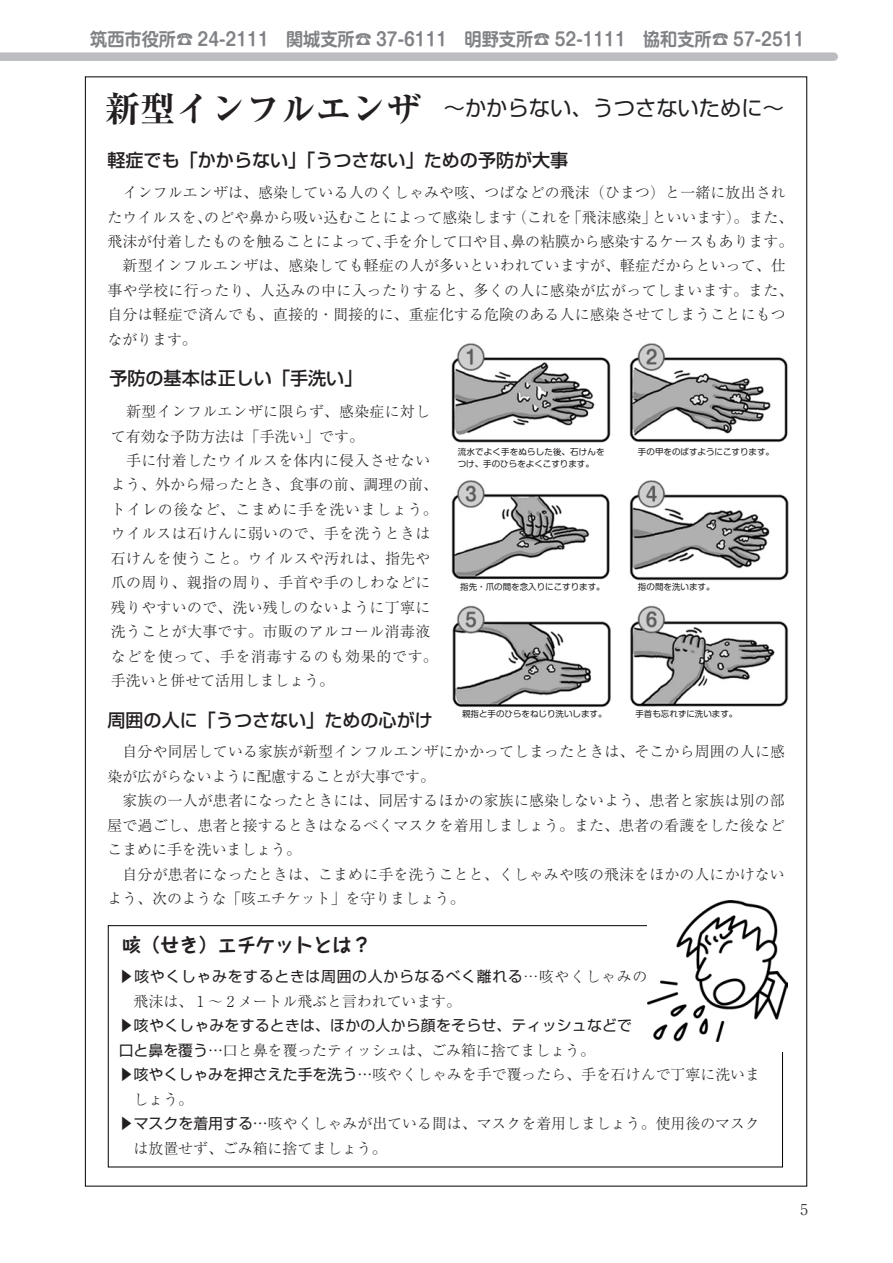
<style>
.page{position:relative;width:893px;height:1263px;background:#fff}
.page>*{position:absolute;margin:0;border:0;box-sizing:border-box;transform-origin:0 0}
.t1{font:21.3px "Shin Go Pr 6";color:#231f20}
.t2{font:700 19.2px "Taka Hand Std";color:#231f20}
.t3{font:500 18px "Shin Go Pro";color:#231f20}
.t4{font:700 18px "Shin M Go Pro De";color:#808285;scale:.95 1}
.t5{font:300 14.85px/24.5px "Ryumin Pro";letter-spacing:.01em;color:#231f20}
.t6{font:14.85px "Shin Go Pro";letter-spacing:.015em;color:#231f20}
.t7{font:14.85px "Shin Go Pro";letter-spacing:.045em;color:#231f20}
.t8{font:8.55px "Shin M Go Pro";color:#231f20}
.t9{font:8.55px/11.7px "Shin M Go Pro";letter-spacing:.02em;color:#231f20}
.s1{font-family:"Ryumin Pro";font-weight:700;font-stretch:expanded;font-size:35.1px}
.s2{font-family:"Ryumin Pro";font-weight:300}
.s3{font-family:"Shin Go Pro";font-weight:400}
</style>
<div class="page">
<div style="left:0;top:52px;width:834px;height:9px;background:#bcbdc0"></div>
<img style="left:451px;top:343px;width:338px;height:364px">
<img style="left:647px;top:901px;width:141px;height:140px">
<p class="t4" style="left:90px;top:25px;width:753px">筑西市役所☎ 24-2111　関城支所☎ 37-6111　明野支所☎ 52-1111　協和支所☎ 57-2511</p>
<h1 class="t1" style="left:105px;top:91px;width:680px"><span class="s1">新型インフルエンザ</span> ～かからない、うつさないために～</h1>
<p class="t3" style="left:108px;top:145px;width:462px">軽症でも「かからない」「うつさない」ための予防が大事</p>
<p class="t5" style="left:108px;top:179px;width:687px">　インフルエンザは、感染している人のくしゃみや咳、つばなどの飛沫（ひまつ）と一緒に放出されたウイルスを、のどや鼻から吸い込むことによって感染します（これを「飛沫感染」といいます）。また、飛沫が付着したものを触ることによって、手を介して口や目、鼻の粘膜から感染するケースもあります。　新型インフルエンザは、感染しても軽症の人が多いといわれていますが、軽症だからといって、仕事や学校に行ったり、人込みの中に入ったりすると、多くの人に感染が広がってしまいます。また、自分は軽症で済んでも、直接的・間接的に、重症化する危険のある人に感染させてしまうことにもつながります。</p>
<p class="t3" style="left:109px;top:363px;width:254px">予防の基本は正しい「手洗い」</p>
<p class="t5" style="left:111px;top:398px;width:328px">　新型インフルエンザに限らず、感染症に対して有効な予防方法は「手洗い」です。<br>　手に付着したウイルスを体内に侵入させないよう、外から帰ったとき、食事の前、調理の前、トイレの後など、こまめに手を洗いましょう。ウイルスは石けんに弱いので、手を洗うときは石けんを使うこと。ウイルスや汚れは、指先や爪の周り、親指の周り、手首や手のしわなどに残りやすいので、洗い残しのないように丁寧に洗うことが大事です。市販のアルコール消毒液などを使って、手を消毒するのも効果的です。手洗いと併せて活用しましょう。</p>
<p class="t3" style="left:108px;top:705px;width:327px">周囲の人に「うつさない」ための心がけ</p>
<p class="t9" style="left:458px;top:445px;width:148px">流水でよく手をぬらした後、石けんをつけ、手のひらをよくこすります。</p>
<p class="t8" style="left:638px;top:445px;width:138px">手の甲をのばすようにこすります。</p>
<p class="t8" style="left:460px;top:580px;width:146px">指先・爪の間を念入りにこすります。</p>
<p class="t8" style="left:638px;top:580px;width:78px">指の間を洗います。</p>
<p class="t8" style="left:462px;top:707px;width:146px">親指と手のひらをねじり洗いします。</p>
<p class="t8" style="left:635px;top:707px;width:104px">手首も忘れずに洗います。</p>
<p class="t5" style="left:108px;top:738px;width:679px">　自分や同居している家族が新型インフルエンザにかかってしまったときは、そこから周囲の人に感染が広がらないように配慮することが大事です。<br>　家族の一人が患者になったときには、同居するほかの家族に感染しないよう、患者と家族は別の部屋で過ごし、患者と接するときはなるべくマスクを着用しましょう。また、患者の看護をした後などこまめに手を洗いましょう。<br>　自分が患者になったときは、こまめに手を洗うことと、くしゃみや咳の飛沫をほかの人にかけないよう、次のような「咳エチケット」を守りましょう。</p>
<p class="t2" style="left:122px;top:932px;width:250px">咳（せき）エチケットとは？</p>
<p class="t7" style="left:119px;top:964px;width:530px"><span class="s2">▶</span>咳やくしゃみをするときは周囲の人からなるべく離れる<span class="s2">…咳やくしゃみの</span></p>
<p class="t5" style="left:119px;top:988px;width:344px">　飛沫は、１～ 2 メートル飛ぶと言われています。</p>
<p class="t6" style="left:119px;top:1013px;width:530px"><span class="s2">▶</span>咳やくしゃみをするときは、ほかの人から顔をそらせ、ティッシュなどで　</p>
<p class="t5" style="left:119px;top:1037px;width:643px"><span class="s3">口と鼻を覆う…</span>口と鼻を覆ったティッシュは、ごみ箱に捨てましょう。<br>▶<span class="s3">咳やくしゃみを押さえた手を洗う…</span>咳やくしゃみを手で覆ったら、手を石けんで丁寧に洗いま　しょう。<br>▶<span class="s3">マスクを着用する…</span>咳やくしゃみが出ている間は、マスクを着用しましょう。使用後のマスク　は放置せず、ごみ箱に捨てましょう。</p>
<p class="t5" style="left:800px;top:1196px;width:9px">5</p>
</div>
